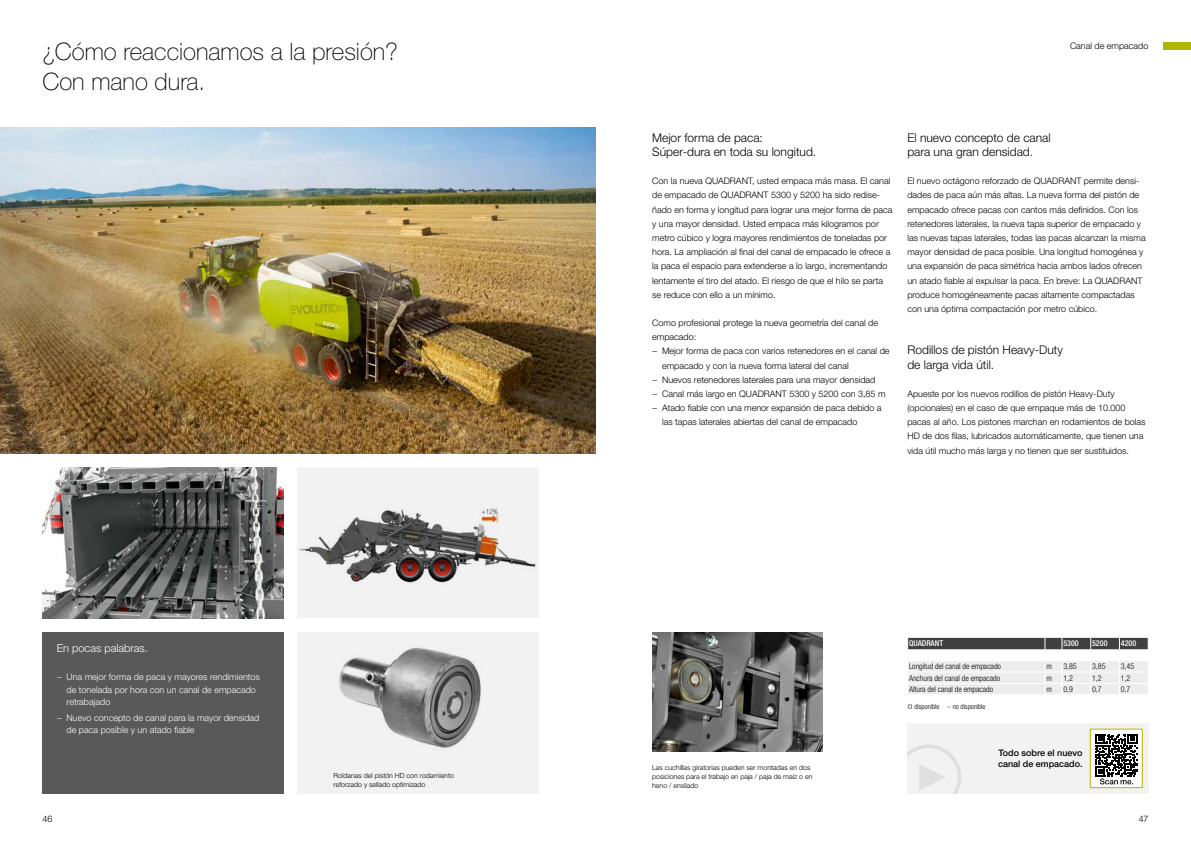
<style>
.page{position:relative;width:1191px;height:842px;background:#fff}
.page>*{position:absolute;margin:0;border:0;box-sizing:border-box;transform-origin:0 0}
.t1{font:100 24px/30px "CLAAS Helvetica Neue";color:#000}
.t2{font:300 12px/14.2px "CLAAS Helvetica Neue";color:#000}
.t3{font:300 11px "CLAAS Helvetica Neue";color:#fff}
.t4{font:300 9px/14.2px "CLAAS Helvetica Neue";color:#000}
.t5{font:300 9px/12.4px "CLAAS Helvetica Neue";color:#fff}
.t6{font:500 9px/11px "CLAAS Helvetica Neue";color:#000}
.t7{font:300 condensed 8px "CLAAS Helvetica Neue";color:#000}
.t8{font:500 condensed 8px "CLAAS Helvetica Neue";color:#fff}
.t9{font:300 7px/9px "CLAAS Helvetica Neue";color:#000}
.t10{font:300 condensed 7px "CLAAS Helvetica Neue";color:#000}
</style>
<div class="page">
<div style="left:1162px;top:43px;width:29px;height:7px;background:#b1b700"></div>
<div style="left:907px;top:723px;width:241px;height:71px;background:#f2f2f2"></div>
<svg style="left:907px;top:745px;width:54px;height:49px"></svg>
<div style="left:1090px;top:729px;width:52px;height:59px;background:linear-gradient(to right,#fff,#fff)"></div>
<div style="left:1090px;top:729px;width:52px;height:54px;background:#fff"></div>
<div style="left:1089px;top:729px;width:53px;height:59px;border:1px solid #b1b700"></div>
<svg style="left:1095px;top:734px;width:42px;height:50px"></svg>
<div style="left:298px;top:632px;width:241px;height:162px;background:#f2f2f2"></div>
<img style="left:0;top:128px;width:595px;height:326px">
<img style="left:339px;top:647px;width:142px;height:101px">
<img style="left:652px;top:632px;width:170px;height:119px">
<div style="left:298px;top:468px;width:241px;height:150px;background:#f2f2f2"></div>
<img style="left:299px;top:508px;width:237px;height:75px">
<img style="left:43px;top:468px;width:240px;height:150px">
<div style="left:907px;top:638px;width:242px;height:11px;background:#404040"></div>
<svg style="left:908px;top:661px;width:240px;height:33px"></svg>
<div style="left:43px;top:632px;width:240px;height:162px;background:#595959"></div>
<h1 class="t1" style="left:43px;top:37px;width:357px">¿Cómo reaccionamos a la presión?<br>Con mano dura.</h1>
<p class="t4" style="left:1070px;top:39px;width:80px">Canal de empacado</p>
<h2 class="t2" style="left:652px;top:131px;width:165px">Mejor forma de paca:<br>Súper-dura en toda su longitud.</h2>
<p class="t4" style="left:652px;top:174px;width:242px">Con la nueva QUADRANT, usted empaca más masa. El canal de empacado de QUADRANT 5300 y 5200 ha sido redise&shy;ñado en forma y longitud para lograr una mejor forma de paca y una mayor densidad. Usted empaca más kilogramos por metro cúbico y logra mayores rendimientos de toneladas por hora. La ampliación al final del canal de empacado le ofrece a la paca el espacio para extenderse a lo largo, incrementando lentamente el tiro del atado. El riesgo de que el hilo se parta se reduce con ello a un mínimo.</p>
<p class="t4" style="left:652px;top:316px;width:227px">Como profesional protege la nueva geometría del canal de</p>
<p class="t4" style="left:652px;top:330px;width:46px">empacado:</p>
<p class="t4" style="left:652px;top:344px;width:239px">− Mejor forma de paca con varios retenedores en el canal de</p>
<p class="t4" style="left:662px;top:358px;width:188px">empacado y con la nueva forma lateral del canal</p>
<p class="t4" style="left:652px;top:373px;width:225px">− Nuevos retenedores laterales para una mayor densidad</p>
<p class="t4" style="left:652px;top:387px;width:235px">− Canal más largo en QUADRANT 5300 y 5200 con 3,85 m</p>
<p class="t4" style="left:652px;top:401px;width:231px">− Atado fiable con una menor expansión de paca debido a</p>
<p class="t4" style="left:662px;top:415px;width:197px">las tapas laterales abiertas del canal de empacado</p>
<h2 class="t2" style="left:907px;top:131px;width:145px">El nuevo concepto de canal para una gran densidad.</h2>
<p class="t4" style="left:907px;top:174px;width:240px">El nuevo octágono reforzado de QUADRANT permite densi&shy;dades de paca aún más altas. La nueva forma del pistón de empacado ofrece pacas con cantos más definidos. Con los retenedores laterales, la nueva tapa superior de empacado y las nuevas tapas laterales, todas las pacas alcanzan la misma mayor densidad de paca posible. Una longitud homogénea y una expansión de paca simétrica hacia ambos lados ofrecen un atado fiable al expulsar la paca. En breve: La QUADRANT produce homogéneamente pacas altamente compactadas con una óptima compactación por metro cúbico.</p>
<h2 class="t2" style="left:907px;top:343px;width:157px">Rodillos de pistón Heavy-Duty de larga vida útil.</h2>
<p class="t4" style="left:907px;top:387px;width:240px">Apueste por los nuevos rodillos de pistón Heavy-Duty (opcionales) en el caso de que empaque más de 10.000 pacas al año. Los pistones marchan en rodamientos de bolas HD de dos filas, lubricados automáticamente, que tienen una vida útil mucho más larga y no tienen que ser sustituidos.</p>
<p class="t3" style="left:57px;top:641px;width:93px">En pocas palabras.</p>
<p class="t5" style="left:67px;top:671px;width:195px;text-indent:-10px">− Una mejor forma de paca y mayores rendimientos de tonelada por hora con un canal de empacado retrabajado</p>
<p class="t5" style="left:67px;top:712px;width:194px;text-indent:-10px">− Nuevo concepto de canal para la mayor densidad de paca posible y un atado fiable</p>
<p class="t9" style="left:333px;top:771px;width:122px">Roldanas del pistón HD con rodamiento reforzado y sellado optimizado</p>
<p class="t9" style="left:652px;top:763px;width:162px">Las cuchillas giratorias pueden ser montadas en dos posiciones para el trabajo en paja / paja de maíz o en heno / ensilado</p>
<p class="t8" style="left:909px;top:638px;width:36px">QUADRANT</p>
<p class="t8" style="left:1063px;top:638px;width:17px">5300</p>
<p class="t8" style="left:1092px;top:638px;width:17px">5200</p>
<p class="t8" style="left:1120px;top:638px;width:17px">4200</p>
<p class="t7" style="left:909px;top:661px;width:93px">Longitud del canal de empacado</p>
<p class="t7" style="left:1046px;top:661px;width:7px">m</p>
<p class="t7" style="left:1063px;top:661px;width:15px">3,85</p>
<p class="t7" style="left:1092px;top:661px;width:15px">3,85</p>
<p class="t7" style="left:1120px;top:661px;width:15px">3,45</p>
<p class="t7" style="left:909px;top:672px;width:93px">Anchura del canal de empacado</p>
<p class="t7" style="left:1046px;top:672px;width:7px">m</p>
<p class="t7" style="left:1063px;top:672px;width:11px">1,2</p>
<p class="t7" style="left:1092px;top:672px;width:11px">1,2</p>
<p class="t7" style="left:1120px;top:672px;width:11px">1,2</p>
<p class="t7" style="left:909px;top:684px;width:86px">Altura del canal de empacado</p>
<p class="t7" style="left:1046px;top:684px;width:7px">m</p>
<p class="t7" style="left:1063px;top:684px;width:11px">0,9</p>
<p class="t7" style="left:1092px;top:684px;width:11px">0,7</p>
<p class="t7" style="left:1120px;top:684px;width:11px">0,7</p>
<p class="t10" style="left:908px;top:702px;width:79px">□ disponible – no disponible</p>
<p class="t6" style="left:998px;top:747px;width:86px">Todo sobre el nuevo canal de empacado.</p>
<p class="t4" style="left:43px;top:812px;width:12px">46</p>
<p class="t4" style="left:1138px;top:812px;width:11px">47</p>
</div>
